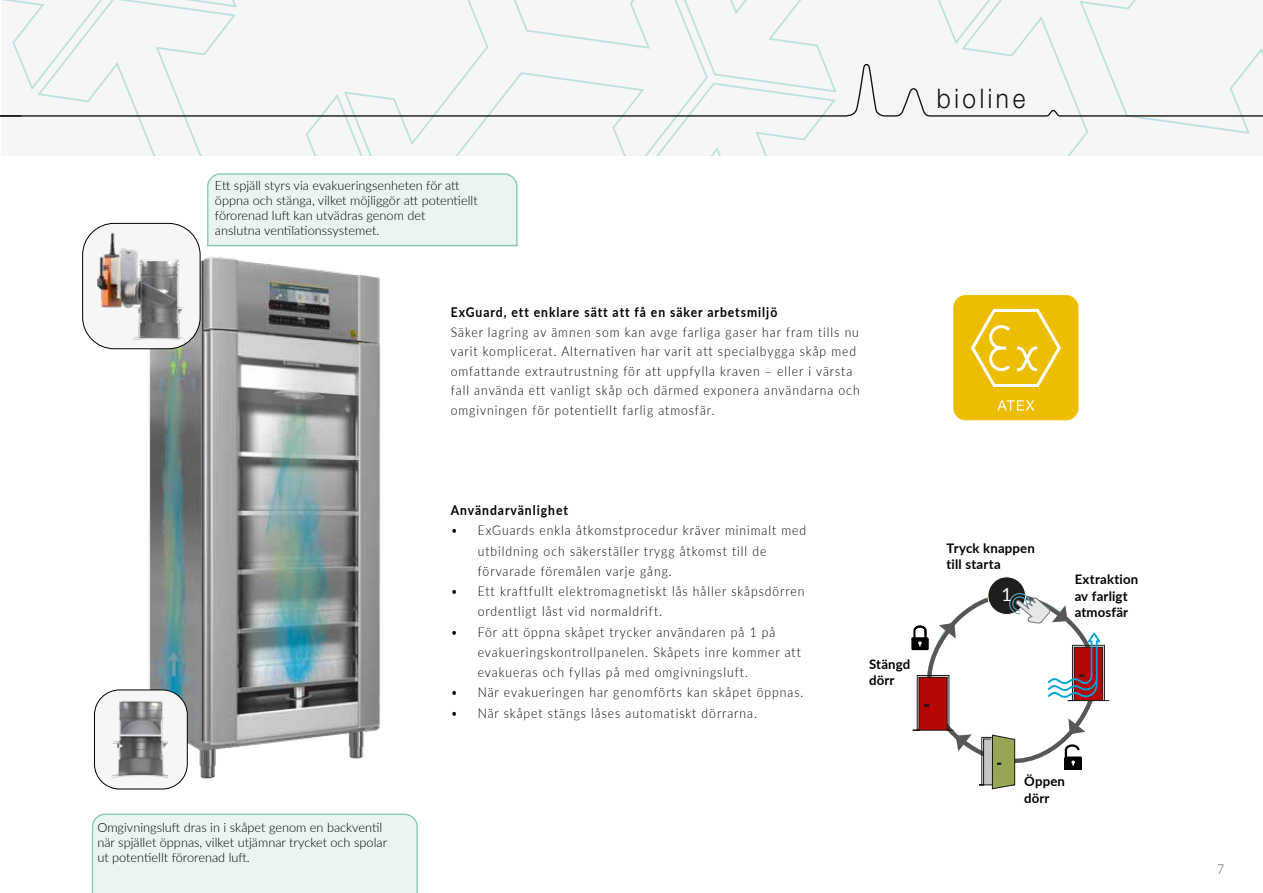
<style>
.page{position:relative;width:1263px;height:893px;background:#fff}
.page>*{position:absolute;margin:0;border:0;box-sizing:border-box;transform-origin:0 0}
.t1{font:300 27px "Helvetica Neue";letter-spacing:.15em;color:#12120b;scale:.9 1}
.t2{font:18px "Lato";color:#fff}
.t3{font:300 13.5px/20.2px "Lato";letter-spacing:.08em;color:#000;scale:.9 1}
.t4{font:700 13.5px "Lato";letter-spacing:.08em;color:#000;scale:.9 1}
.t5{font:300 13.5px "Lato";color:#575756;scale:.9 1}
.t6{font:700 13.2px/16.5px "Lato";letter-spacing:.015em;color:#000}
.t7{font:300 12.75px/15px "Lato";color:#000}
</style>
<div class="page">
<div style="left:433px;top:0;width:185px;height:156px;background:#f7f6f6"></div>
<div style="left:618px;top:0;width:324px;height:156px;background:#f7f6f6"></div>
<div style="left:942px;top:0;width:321px;height:156px;background:#f7f6f6"></div>
<svg style="left:433px;top:62px;width:830px;height:55px"></svg>
<div style="left:0;top:0;width:433px;height:156px;background:#f7f6f6"></div>
<img style="left:125px;top:222px;width:256px;height:568px">
<div style="left:83px;top:223px;width:117px;height:126px;background:#f7f6f6;border-radius:32px"></div>
<div style="left:82px;top:223px;width:118px;height:126px;border:1px solid #000;border-radius:32px"></div>
<img style="left:98px;top:228px;width:86px;height:118px">
<div style="left:94px;top:690px;width:93px;height:99px;background:#f7f6f6;border-radius:25px"></div>
<div style="left:94px;top:690px;width:93px;height:99px;border:1px solid #000;border-radius:25px"></div>
<img style="left:105px;top:690px;width:62px;height:94px">
<div style="left:91px;top:813px;width:327px;height:80px;background:#ebf5f0"></div>
<svg style="left:206px;top:173px;width:312px;height:75px;background:#e8f3ee"></svg>
<hr style="left:208px;top:245px;width:309px;height:1px;background:#8bc7aa">
<div style="left:953px;top:295px;width:125px;height:125px;background:#ecbd00;border-radius:13px"></div>
<svg style="left:970px;top:308px;width:91px;height:80px"></svg>
<svg style="left:997px;top:400px;width:37px;height:11px"></svg>
<svg style="left:911px;top:576px;width:199px;height:214px"></svg>
<p class="t7" style="left:215px;top:177px;width:264px">Ett spjäll styrs via evakueringsenheten för att öppna och stänga, vilket möjliggör att potentiellt förorenad luft kan utvädras genom det<br>anslutna ventilationssystemet.</p>
<p class="t4" style="left:451px;top:302px;width:364px">ExGuard, ett enklare sätt att få en säker arbetsmiljö</p>
<p class="t3" style="left:451px;top:322px;width:456px;line-height:19.5px">Säker lagring av ämnen som kan avge farliga gaser har fram tills nu varit komplicerat. Alternativen har varit att specialbygga skåp med omfattande extrautrustning för att uppfylla kraven – eller i värsta fall använda ett vanligt skåp och därmed exponera användarna och omgivningen för potentiellt farlig atmosfär.</p>
<h1 class="t1" style="left:937px;top:82px;width:100px">bioline</h1>
<p class="t7" style="left:97px;top:820px;width:291px">Omgivningsluft dras in i skåpet genom en backventil när spjället öppnas, vilket utjämnar trycket och spolar ut potentiellt förorenad luft.</p>
<p class="t4" style="left:451px;top:500px;width:132px">Användarvänlighet</p>
<p class="t3" style="left:478px;top:520px;width:366px;text-indent:-27px">• ExGuards enkla åtkomstprocedur kräver minimalt med utbildning och säkerställer trygg åtkomst till de förvarade föremålen varje gång.</p>
<p class="t3" style="left:478px;top:581px;width:364px;text-indent:-27px">• Ett kraftfullt elektromagnetiskt lås håller skåpsdörren ordentligt låst vid normaldrift.</p>
<p class="t3" style="left:478px;top:621px;width:360px;text-indent:-27px">• För att öppna skåpet trycker användaren på 1 på evakueringskontrollpanelen. Skåpets inre kommer att evakueras och fyllas på med omgivningsluft.</p>
<p class="t3" style="left:451px;top:682px;width:393px">• När evakueringen har genomförts kan skåpet öppnas.</p>
<p class="t3" style="left:451px;top:702px;width:342px">• När skåpet stängs låses automatiskt dörrarna.</p>
<p class="t6" style="left:869px;top:655px;width:43px">Stängd dörr</p>
<p class="t6" style="left:946px;top:539px;width:90px">Tryck knappen till starta</p>
<h2 class="t2" style="left:1001px;top:582px;width:12px">1</h2>
<p class="t6" style="left:1075px;top:570px;width:65px">Extraktion av farligt atmosfär</p>
<p class="t6" style="left:1024px;top:772px;width:42px">Öppen dörr</p>
<p class="t5" style="left:1217px;top:860px;width:9px">7</p>
</div>
